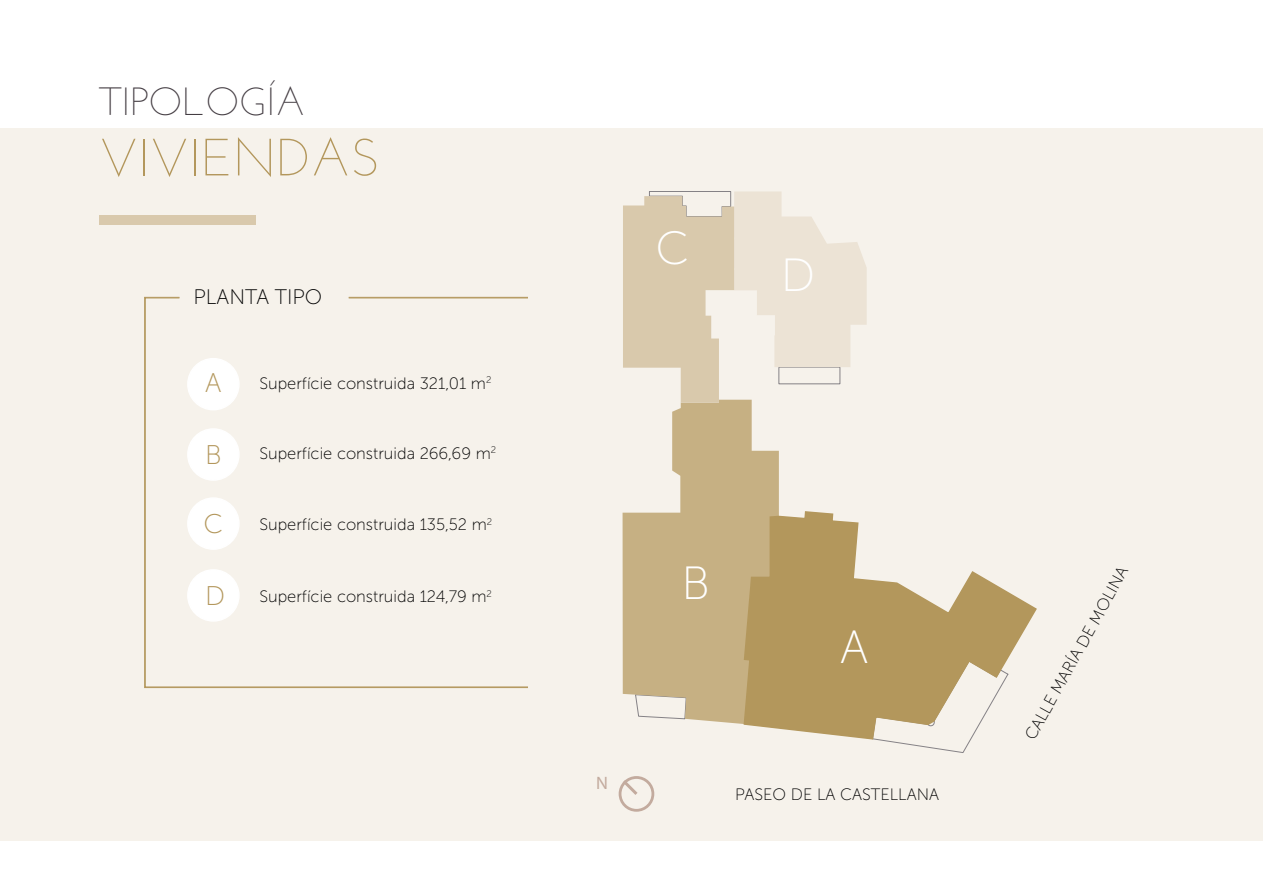
<style>
.page{position:relative;width:1263px;height:893px;background:#fff}
.page>*{position:absolute;margin:0;border:0;box-sizing:border-box;transform-origin:0 0}
.t1{font:300 52.35px "Josefin Sans";letter-spacing:-.01em;color:#b3975c}
.t2{font:46.5px "Museo Sans 100";color:#fff}
.t3{font:300 39.3px "Josefin Sans";letter-spacing:-.01em;color:#443d43}
.t4{font:27px "Museo Sans 100";color:#b3975c}
.t5{font:21px "Museo Sans 100";color:#000}
.t6{font:18px "Myriad Pro";color:#c3ab9e}
.t7{font:16.5px "Museo Sans 100";color:#000}
</style>
<div class="page">
<div style="left:0;top:128px;width:1263px;height:713px;background:#f6f2eb"></div>
<div style="left:99px;top:216px;width:156px;height:9px;background:#d9c9ac"></div>
<div style="left:619px;top:776px;width:35px;height:36px;border:3px solid #c3ab9e;border-radius:50%"></div>
<svg style="left:620px;top:777px;width:21px;height:21px"></svg>
<svg style="left:145px;top:297px;width:383px;height:391px"></svg>
<svg style="left:622px;top:403px;width:157px;height:321px;fill:#c6b083"></svg>
<svg style="left:743px;top:510px;width:294px;height:230px"></svg>
<svg style="left:623px;top:191px;width:244px;height:212px"></svg>
<hr style="left:349px;top:298px;width:179px;height:1px;background:#b3975c">
<hr style="left:349px;top:297px;width:179px;height:1px;background:#b3975c">
<h3 class="t3" style="left:99px;top:77px;width:208px">TIPOLOGÍA</h3>
<h1 class="t1" style="left:99px;top:125px;width:282px">VIVIENDAS</h1>
<p class="t5" style="left:193px;top:285px;width:130px">PLANTA TIPO</p>
<h3 class="t4" style="left:205px;top:368px;width:18px">A</h3>
<p class="t7" style="left:259px;top:374px;width:234px">Superfície construida 321,01 m<sup>2</sup></p>
<h3 class="t4" style="left:205px;top:440px;width:18px">B</h3>
<p class="t7" style="left:259px;top:445px;width:238px">Superfície construida 266,69 m<sup>2</sup></p>
<h3 class="t4" style="left:203px;top:510px;width:21px">C</h3>
<p class="t7" style="left:259px;top:516px;width:234px">Superfície construida 135,52 m<sup>2</sup></p>
<h3 class="t4" style="left:205px;top:581px;width:22px">D</h3>
<p class="t7" style="left:259px;top:588px;width:234px">Superfície construida 124,79 m<sup>2</sup></p>
<h2 class="t2" style="left:655px;top:223px;width:36px">C</h2>
<h2 class="t2" style="left:781px;top:250px;width:36px">D</h2>
<p class="t6" style="left:596px;top:772px;width:13px">N</p>
<h2 class="t2" style="left:681px;top:558px;width:30px">B</h2>
<h2 class="t2" style="left:840px;top:616px;width:30px">A</h2>
<h2 class="t2" style="left:840px;top:622px;width:30px">A</h2>
<p class="t7" style="left:735px;top:785px;width:205px">PASEO DE LA CASTELLANA</p>
<p class="t7" style="left:1022px;top:734px;width:196px;rotate:-61deg">CALLE MARÍA DE MOLINA</p>
</div>
